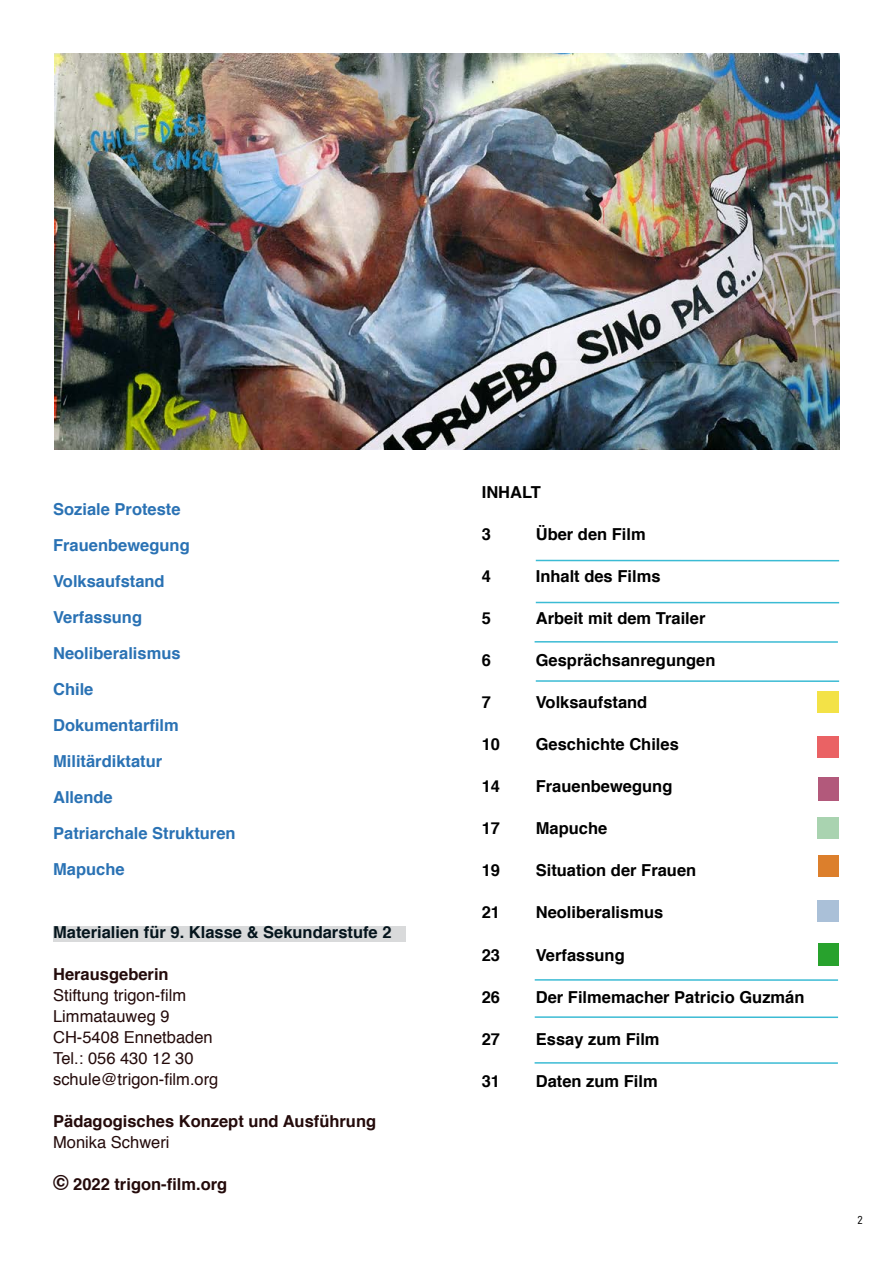
<style>
.page{position:relative;width:893px;height:1263px;background:#fff}
.page>*{position:absolute;margin:0;border:0;box-sizing:border-box;transform-origin:0 0}
.t1{font:700 16.5px "Helvetica";color:#000}
.t2{font:700 16.5px/36px "Helvetica";color:#2a72b4}
.t3{font:16.5px/21px "Helvetica";color:#240b0b}
.t4{font:700 16.5px "Helvetica";color:#240b0b}
.t5{font:700 16.5px "Helvetica";color:#05151d}
.t6{font:11.25px "Brauer Neue";color:#000}
.s1{font-size:21px}
</style>
<div class="page">
<hr style="left:536px;top:560px;width:303px;height:1px;background:#3bbbd4">
<hr style="left:536px;top:602px;width:303px;height:1px;background:#3bbbd4">
<div style="left:53px;top:926px;width:352px;height:15px;background:#d9dadb"></div>
<div style="left:817px;top:817px;width:22px;height:22px;background:#a9d3b0"></div>
<div style="left:817px;top:900px;width:22px;height:21px;background:#aac0d8"></div>
<div style="left:817px;top:691px;width:22px;height:22px;background:#f3e247"></div>
<div style="left:817px;top:736px;width:22px;height:21px;background:#ea6264"></div>
<div style="left:819px;top:855px;width:20px;height:22px;background:#dc7f2c"></div>
<img style="left:54px;top:54px;width:786px;height:395px">
<div style="left:819px;top:777px;width:20px;height:23px;background:#b2597b"></div>
<div style="left:819px;top:943px;width:20px;height:22px;background:#28a22d"></div>
<hr style="left:535px;top:641px;width:303px;height:2px;background:#3bbbd4">
<hr style="left:536px;top:680px;width:303px;height:2px;background:#3bbbd4">
<hr style="left:535px;top:979px;width:303px;height:2px;background:#3bbbd4">
<hr style="left:535px;top:1016px;width:303px;height:2px;background:#3bbbd4">
<hr style="left:535px;top:1062px;width:303px;height:2px;background:#3bbbd4">
<p class="t2" style="left:53px;top:492px;width:184px">Soziale Proteste<br>Frauenbewegung<br>Volksaufstand<br>Verfassung<br>Neoliberalismus<br>Chile<br>Dokumentarfilm<br>Militärdiktatur<br>Allende<br>Patriarchale Strukturen<br>Mapuche</p>
<p class="t5" style="left:53px;top:919px;width:340px">Materialien für 9. Klasse &amp; Sekundarstufe 2</p>
<p class="t4" style="left:53px;top:961px;width:117px">Herausgeberin</p>
<p class="t3" style="left:53px;top:985px;width:167px">Stiftung trigon-film<br>Limmatauweg 9<br>CH-5408 Ennetbaden<br>Tel.: 056 430 12 30 schule@trigon-film.org</p>
<p class="t4" style="left:53px;top:1108px;width:324px">Pädagogisches Konzept und Ausführung</p>
<p class="t3" style="left:53px;top:1132px;width:118px">Monika Schweri</p>
<p class="t4" style="left:53px;top:1171px;width:176px"><span class="s1">©</span> 2022 trigon-film.org</p>
<p class="t1" style="left:482px;top:479px;width:61px">INHALT</p>
<p class="t1" style="left:482px;top:521px;width:11px">3</p>
<p class="t1" style="left:536px;top:521px;width:112px">Über den Film</p>
<p class="t1" style="left:482px;top:563px;width:11px">4</p>
<p class="t1" style="left:536px;top:563px;width:126px">Inhalt des Films</p>
<p class="t1" style="left:482px;top:605px;width:11px">5</p>
<p class="t1" style="left:536px;top:605px;width:171px">Arbeit mit dem Trailer</p>
<p class="t1" style="left:482px;top:647px;width:11px">6</p>
<p class="t1" style="left:536px;top:647px;width:181px">Gesprächsanregungen</p>
<p class="t1" style="left:482px;top:689px;width:11px">7</p>
<p class="t1" style="left:536px;top:689px;width:113px">Volksaufstand</p>
<p class="t1" style="left:482px;top:731px;width:20px">10</p>
<p class="t1" style="left:536px;top:731px;width:145px">Geschichte Chiles</p>
<p class="t1" style="left:482px;top:773px;width:20px">14</p>
<p class="t1" style="left:536px;top:773px;width:138px">Frauenbewegung</p>
<p class="t1" style="left:482px;top:815px;width:20px">17</p>
<p class="t1" style="left:536px;top:815px;width:73px">Mapuche</p>
<p class="t1" style="left:482px;top:857px;width:20px">19</p>
<p class="t1" style="left:536px;top:857px;width:162px">Situation der Frauen</p>
<p class="t1" style="left:482px;top:899px;width:20px">21</p>
<p class="t1" style="left:536px;top:899px;width:129px">Neoliberalismus</p>
<p class="t1" style="left:482px;top:941px;width:20px">23</p>
<p class="t1" style="left:536px;top:941px;width:90px">Verfassung</p>
<p class="t1" style="left:482px;top:983px;width:20px">26</p>
<p class="t1" style="left:536px;top:983px;width:270px">Der Filmemacher Patricio Guzmán</p>
<p class="t1" style="left:482px;top:1025px;width:20px">27</p>
<p class="t1" style="left:536px;top:1025px;width:125px">Essay zum Film</p>
<p class="t1" style="left:482px;top:1067px;width:20px">31</p>
<p class="t1" style="left:536px;top:1067px;width:123px">Daten zum Film</p>
<p class="t6" style="left:858px;top:1214px;width:7px">2</p>
</div>
